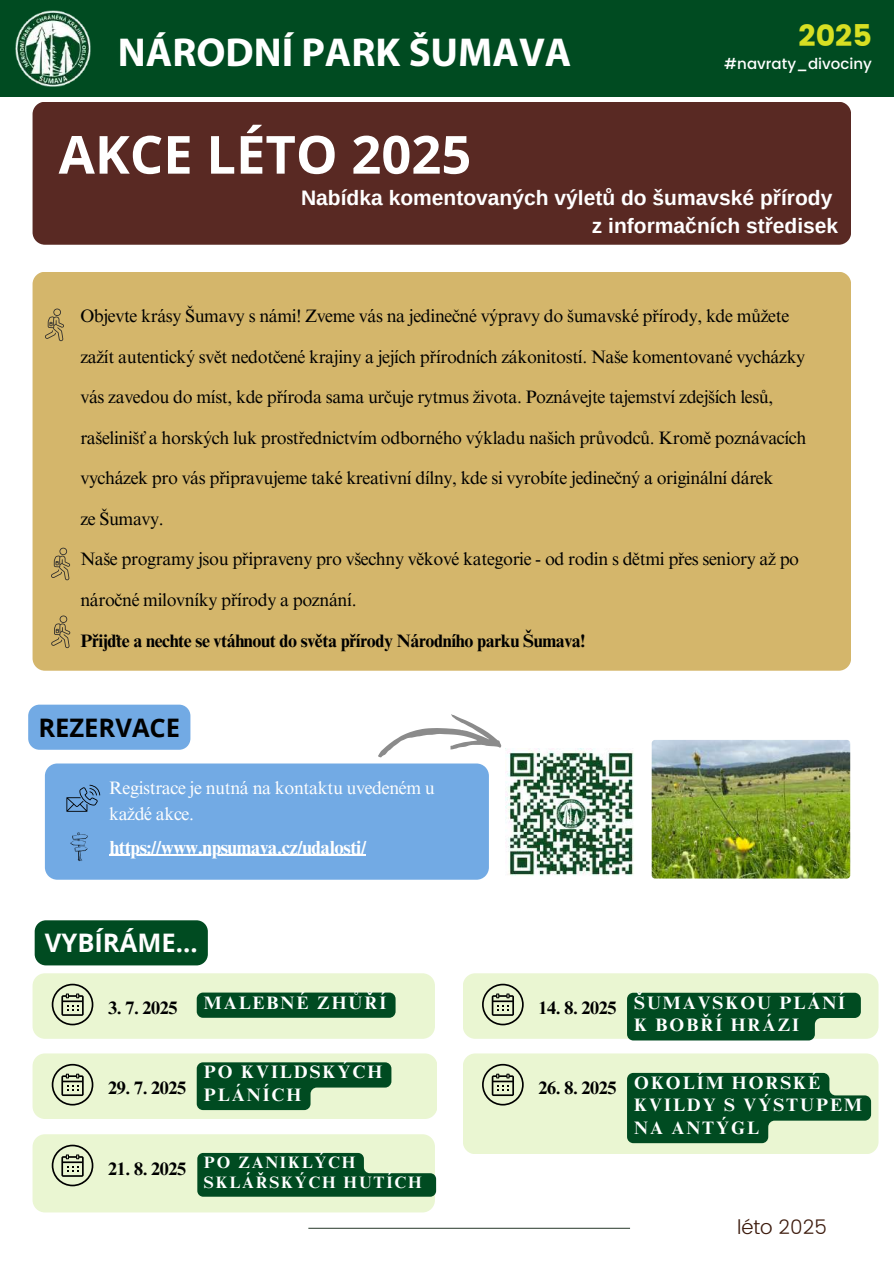
<style>
.page{position:relative;width:894px;height:1264px;background:#fff}
.page>*{position:absolute;margin:0;border:0;box-sizing:border-box;transform-origin:0 0}
.t1{font:700 52.5px "Open Sans";color:#fff}
.t2{font:700 40.5px "Myriad Pro";color:#fff}
.t3{font:300 30.75px "Poppins";color:#fff}
.t4{font:30px "Poppins";color:#d7df23}
.t5{font:700 25.5px "Open Sans";color:#fefefe}
.t6{font:700 25.5px "Open Sans";color:#000}
.t7{font:700 21px/28.2px "Arimo";color:#fff;text-align:right}
.t8{font:300 19.95px "Poppins";color:#3c1a0c}
.t9{font:700 18.9px "Times NRMT Pro";letter-spacing:-.02em;color:#fff}
.t10{font:18px "Times NRMT Pro";letter-spacing:-.02em;color:#000}
.t11{font:700 18px/22.5px "Times NRMT Pro";letter-spacing:.11em;color:#fff}
.t12{font:700 18px "Times NRMT Pro";letter-spacing:-.02em;color:#000}
.t13{font:18px/26px "Times NRMT Pro";letter-spacing:-.02em;color:#fefefe}
.t14{font:300 18px "Poppins";color:#fff}
.t15{font:700 16.5px/20.2px "Times NRMT Pro";letter-spacing:.11em;color:#fff}
.t16{font:500 15px "Poppins";color:#fff}
.s1{font-size:18px;color:#000}
.s2{color:#000}
</style>
<div class="page">
<hr style="left:308px;top:1227px;width:322px;height:1px;background:#3e4e40">
<div style="left:33px;top:102px;width:817px;height:143px;background:#592923;border-radius:12px"></div>
<img style="left:651px;top:740px;width:199px;height:138px;border-radius:3px">
<div style="left:33px;top:272px;width:817px;height:398px;background:#d4b66b;border-radius:12px"></div>
<svg style="left:45px;top:308px;width:19px;height:33px"></svg>
<img style="left:505px;top:748px;width:129px;height:128px">
<svg style="left:51px;top:547px;width:19px;height:33px"></svg>
<svg style="left:51px;top:615px;width:19px;height:33px"></svg>
<div style="left:28px;top:704px;width:162px;height:45px;background:#72aae4;border-radius:11px"></div>
<svg style="left:378px;top:714px;width:128px;height:69px"></svg>
<div style="left:45px;top:763px;width:444px;height:116px;background:#72aae4"></div>
<svg style="left:66px;top:784px;width:34px;height:27px"></svg>
<hr style="left:110px;top:854px;width:256px;height:1px;background:#fff">
<svg style="left:70px;top:832px;width:18px;height:30px"></svg>
<div style="left:35px;top:920px;width:173px;height:45px;background:#004b21;border-radius:11px"></div>
<div style="left:33px;top:973px;width:402px;height:65px;background:#eaf6d2;border-radius:12px"></div>
<svg style="left:52px;top:983px;width:41px;height:42px"></svg>
<div style="left:197px;top:992px;width:198px;height:25px;background:#004b21;border-radius:6px"></div>
<div style="left:462px;top:1053px;width:416px;height:101px;background:#eaf6d2;border-radius:12px"></div>
<svg style="left:482px;top:1063px;width:41px;height:42px"></svg>
<svg style="left:627px;top:1072px;width:243px;height:71px"></svg>
<div style="left:33px;top:1053px;width:404px;height:65px;background:#eaf6d2;border-radius:12px"></div>
<svg style="left:52px;top:1063px;width:41px;height:42px"></svg>
<svg style="left:197px;top:1062px;width:194px;height:48px"></svg>
<div style="left:462px;top:973px;width:416px;height:65px;background:#eaf6d2;border-radius:12px"></div>
<svg style="left:482px;top:983px;width:41px;height:42px"></svg>
<svg style="left:627px;top:992px;width:233px;height:48px;background:#195d34"></svg>
<div style="left:33px;top:1134px;width:402px;height:78px;background:#eaf6d2;border-radius:12px"></div>
<svg style="left:52px;top:1144px;width:41px;height:42px"></svg>
<svg style="left:197px;top:1152px;width:239px;height:44px"></svg>
<div style="left:0;top:0;width:893px;height:96px;background:#004b21"></div>
<img style="left:15px;top:11px;width:76px;height:75px">
<h2 class="t2" style="left:118px;top:36px;width:455px">NÁRODNÍ PARK ŠUMAVA</h2>
<h3 class="t3" style="left:61px;top:36px;width:157px">Newsletter</h3>
<p class="t14" style="left:22px;top:50px;width:252px">V NÁRODNÍM PARKU ŠUMAVA</p>
<h3 class="t4" style="left:798px;top:18px;width:75px">2025</h3>
<p class="t16" style="left:724px;top:55px;width:149px">#navraty_divociny</p>
<h1 class="t1" style="left:59px;top:117px;width:414px">AKCE LÉTO 2025</h1>
<p class="t7" style="left:301px;top:183px;width:538px">Nabídka komentovaných výletů do šumavské přírody z informačních středisek</p>
<p class="t10" style="left:80px;top:309px;width:710px">Objevte krásy Šumavy s námi! Zveme vás na jedinečné výpravy do šumavské přírody, kde můžete</p>
<p class="t10" style="left:80px;top:350px;width:726px">zažít autentický svět nedotčené krajiny a jejích přírodních zákonitostí. Naše komentované vycházky</p>
<p class="t10" style="left:80px;top:390px;width:694px">vás zavedou do míst, kde příroda sama určuje rytmus života. Poznávejte tajemství zdejších lesů,</p>
<p class="t10" style="left:80px;top:431px;width:727px">rašelinišť a horských luk prostřednictvím odborného výkladu našich průvodců. Kromě poznávacích</p>
<p class="t10" style="left:80px;top:471px;width:694px">vycházek pro vás připravujeme také kreativní dílny, kde si vyrobíte jedinečný a originální dárek</p>
<p class="t10" style="left:80px;top:512px;width:85px">ze Šumavy.</p>
<p class="t10" style="left:80px;top:552px;width:720px">Naše programy jsou připraveny pro všechny věkové kategorie - od rodin s dětmi přes seniory až po</p>
<p class="t10" style="left:80px;top:593px;width:277px">náročné milovníky přírody a poznání.</p>
<p class="t12" style="left:80px;top:633px;width:506px">Přijďte a nechte se vtáhnout do světa přírody Národního parku Šumava!</p>
<h3 class="t6" style="left:38px;top:709px;width:143px">REZERVACE</h3>
<p class="t13" style="left:109px;top:777px;width:327px">Registrace je nutná na kontaktu uvedeném u každé akce.</p>
<p class="t9" style="left:110px;top:840px;width:258px">https://www.npsumava.cz/udalosti/</p>
<h3 class="t5" style="left:45px;top:925px;width:154px">VYBÍRÁME...</h3>
<p class="t12" style="left:108px;top:1001px;width:71px">3. 7. 2025</p>
<p class="t11" style="left:204px;top:993px;width:184px">MALEBNÉ ZHŮŘÍ</p>
<p class="t12" style="left:108px;top:1081px;width:79px">29. 7. 2025</p>
<p class="t11" style="left:204px;top:1063px;width:180px">PO KVILDSKÝCH<br>PLÁNÍCH</p>
<p class="t15" style="left:204px;top:1153px;width:219px;text-indent:-96px"><span class="s1">21.8.2025</span> PO ZANIKLÝCH<br>SKLÁŘSKÝCH HUTÍCH</p>
<p class="t11" style="left:634px;top:993px;width:212px;text-indent:-96px"><span class="s2">14.8.2025</span> ŠUMAVSKOU PLÁNÍ<br>K BOBŘÍ HRÁZI</p>
<p class="t11" style="left:634px;top:1073px;width:229px;text-indent:-96px"><span class="s2">26.8.2025</span> OKOLÍM HORSKÉ<br>KVILDY S VÝSTUPEM<br>NA ANTÝGL</p>
<p class="t8" style="left:736px;top:1215px;width:91px">léto 2025</p>
</div>
